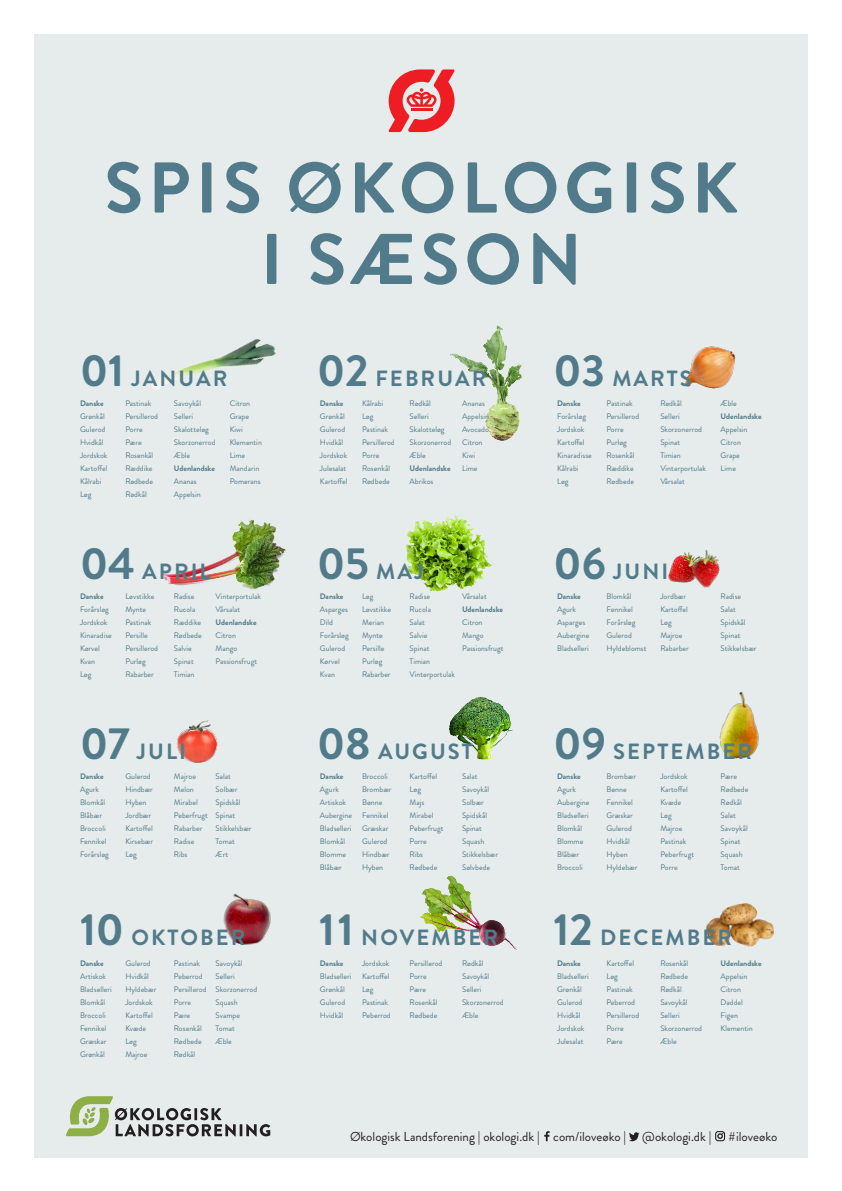
<style>
.page{position:relative;width:842px;height:1191px;background:#fff}
.page>*{position:absolute;margin:0;border:0;box-sizing:border-box;transform-origin:0 0}
.t1{font:700 71.6px/71.4px "Brandon Grotesque";letter-spacing:.07em;color:#517b8a;text-align:center}
.t2{font:700 45px "Brandon Grotesque";color:#517b8a}
.t3{font:700 22px "Brandon Grotesque";letter-spacing:.095em;color:#517b8a}
.t4{font:13px "Brandon Grotesque";color:#231f20}
.t5{font:8px/13px "Brandon Grotesque";color:#517b8a}
.t6{font:700 8px "Brandon Grotesque";color:#517b8a}
</style>
<div class="page">
<div style="left:34px;top:34px;width:774px;height:1123px;background:#e6ebeb"></div>
<svg style="left:66px;top:1096px;width:204px;height:40px"></svg>
<svg style="left:388px;top:69px;width:67px;height:63px"></svg>
<svg style="left:544px;top:1131px;width:6px;height:10px"></svg>
<svg style="left:629px;top:1132px;width:10px;height:9px"></svg>
<svg style="left:715px;top:1131px;width:10px;height:10px"></svg>
<img style="left:449px;top:697px;width:64px;height:63px">
<img style="left:177px;top:720px;width:41px;height:43px">
<img style="left:668px;top:557px;width:9px;height:25px">
<img style="left:677px;top:550px;width:43px;height:38px">
<img style="left:406px;top:515px;width:86px;height:77px">
<img style="left:719px;top:691px;width:40px;height:68px">
<img style="left:420px;top:875px;width:97px;height:75px">
<img style="left:152px;top:339px;width:124px;height:51px">
<img style="left:163px;top:520px;width:123px;height:70px">
<img style="left:450px;top:325px;width:72px;height:116px">
<img style="left:684px;top:346px;width:52px;height:43px">
<img style="left:223px;top:893px;width:48px;height:52px">
<img style="left:706px;top:903px;width:68px;height:44px">
<h1 class="t1" style="left:104px;top:153px;width:636px">SPIS ØKOLOGISK<br>I SÆSON</h1>
<h2 class="t2" style="left:80px;top:339px;width:46px">01</h2>
<p class="t6" style="left:80px;top:397px;width:25px">Danske</p>
<p class="t5" style="left:80px;top:410px;width:29px">Grønkål<br>Gulerod<br>Hvidkål<br>Jordskok<br>Kartoffel<br>Kålrabi<br>Løg</p>
<h3 class="t3" style="left:131px;top:363px;width:97px">JANUAR</h3>
<p class="t5" style="left:125px;top:397px;width:34px">Pastinak<br>Persillerod<br>Porre<br>Pære<br>Rosenkål<br>Ræddike<br>Rødbede<br>Rødkål</p>
<p class="t5" style="left:174px;top:397px;width:43px">Savoykål<br>Selleri<br>Skalotteløg<br>Skorzonerrod<br>Æble</p>
<p class="t5" style="left:230px;top:397px;width:34px">Citron<br>Grape<br>Kiwi<br>Klementin<br>Lime<br>Mandarin<br>Pomerans</p>
<p class="t6" style="left:174px;top:462px;width:43px">Udenlandske</p>
<p class="t5" style="left:174px;top:475px;width:28px">Ananas<br>Appelsin</p>
<h2 class="t2" style="left:80px;top:532px;width:57px">04</h2>
<p class="t6" style="left:80px;top:590px;width:25px">Danske</p>
<p class="t5" style="left:80px;top:603px;width:33px">Forårsløg<br>Jordskok<br>Kinaradise<br>Kørvel<br>Kvan<br>Løg</p>
<h3 class="t3" style="left:142px;top:556px;width:70px">APRIL</h3>
<p class="t5" style="left:125px;top:590px;width:34px">Løvstikke<br>Mynte<br>Pastinak<br>Persille<br>Persillerod<br>Purløg<br>Rabarber</p>
<p class="t5" style="left:174px;top:590px;width:29px">Radise<br>Rucola<br>Ræddike<br>Rødbede<br>Salvie<br>Spinat<br>Timian</p>
<p class="t5" style="left:216px;top:590px;width:47px">Vinterportulak<br>Vårsalat</p>
<p class="t6" style="left:216px;top:616px;width:43px">Udenlandske</p>
<p class="t5" style="left:216px;top:629px;width:43px">Citron<br>Mango<br>Passionsfrugt</p>
<h2 class="t2" style="left:317px;top:339px;width:53px">02</h2>
<p class="t6" style="left:320px;top:397px;width:25px">Danske</p>
<p class="t5" style="left:320px;top:410px;width:29px">Grønkål<br>Gulerod<br>Hvidkål<br>Jordskok<br>Julesalat<br>Kartoffel</p>
<h3 class="t3" style="left:375px;top:363px;width:112px">FEBRUAR</h3>
<p class="t5" style="left:462px;top:397px;width:28px">Ananas<br>Appelsin<br>Avocado<br>Citron<br>Kiwi<br>Lime</p>
<p class="t5" style="left:362px;top:397px;width:34px">Kålrabi<br>Løg<br>Pastinak<br>Persillerod<br>Porre<br>Rosenkål<br>Rødbede</p>
<p class="t5" style="left:410px;top:397px;width:43px">Rødkål<br>Selleri<br>Skalotteløg<br>Skorzonerrod<br>Æble</p>
<p class="t6" style="left:410px;top:462px;width:43px">Udenlandske</p>
<p class="t5" style="left:410px;top:475px;width:25px">Abrikos</p>
<h2 class="t2" style="left:553px;top:339px;width:53px">03</h2>
<p class="t6" style="left:557px;top:397px;width:25px">Danske</p>
<p class="t5" style="left:557px;top:410px;width:36px">Forårsløg<br>Jordskok<br>Kartoffel<br>Kinaradisse<br>Kålrabi<br>Løg</p>
<h3 class="t3" style="left:612px;top:363px;width:81px">MARTS</h3>
<p class="t5" style="left:606px;top:397px;width:34px">Pastinak<br>Persillerod<br>Porre<br>Purløg<br>Rosenkål<br>Ræddike<br>Rødbede</p>
<p class="t5" style="left:660px;top:397px;width:47px">Rødkål<br>Selleri<br>Skorzonerrod<br>Spinat<br>Timian<br>Vinterportulak<br>Vårsalat</p>
<p class="t5" style="left:721px;top:397px;width:18px">Æble</p>
<p class="t6" style="left:721px;top:410px;width:43px">Udenlandske</p>
<p class="t5" style="left:721px;top:423px;width:28px">Appelsin<br>Citron<br>Grape<br>Lime</p>
<h2 class="t2" style="left:553px;top:532px;width:54px">06</h2>
<p class="t6" style="left:557px;top:590px;width:25px">Danske</p>
<p class="t5" style="left:557px;top:603px;width:34px">Agurk<br>Asparges<br>Aubergine<br>Bladselleri</p>
<h2 class="t2" style="left:317px;top:532px;width:53px">05</h2>
<p class="t6" style="left:320px;top:590px;width:25px">Danske</p>
<p class="t5" style="left:320px;top:603px;width:30px">Asparges<br>Dild<br>Forårsløg<br>Gulerod<br>Kørvel<br>Kvan</p>
<h3 class="t3" style="left:376px;top:556px;width:49px">MAJ</h3>
<h3 class="t3" style="left:613px;top:556px;width:57px">JUNI</h3>
<p class="t5" style="left:362px;top:590px;width:31px">Løg<br>Løvstikke<br>Merian<br>Mynte<br>Persille<br>Purløg<br>Rabarber</p>
<p class="t5" style="left:410px;top:590px;width:47px">Radise<br>Rucola<br>Salat<br>Salvie<br>Spinat<br>Timian<br>Vinterportulak</p>
<p class="t5" style="left:462px;top:590px;width:26px">Vårsalat</p>
<p class="t5" style="left:606px;top:590px;width:42px">Blomkål<br>Fennikel<br>Forårsløg<br>Gulerod<br>Hyldeblomst</p>
<p class="t5" style="left:660px;top:590px;width:30px">Jordbær<br>Kartoffel<br>Løg<br>Majroe<br>Rabarber</p>
<p class="t5" style="left:721px;top:590px;width:37px">Radise<br>Salat<br>Spidskål<br>Spinat<br>Stikkelsbær</p>
<p class="t6" style="left:462px;top:603px;width:43px">Udenlandske</p>
<p class="t5" style="left:462px;top:616px;width:43px">Citron<br>Mango<br>Passionsfrugt</p>
<h2 class="t2" style="left:80px;top:712px;width:51px">07</h2>
<p class="t6" style="left:80px;top:770px;width:25px">Danske</p>
<p class="t5" style="left:80px;top:782px;width:30px">Agurk<br>Blomkål<br>Blåbær<br>Broccoli<br>Fennikel<br>Forårsløg</p>
<h2 class="t2" style="left:317px;top:712px;width:55px">08</h2>
<p class="t6" style="left:320px;top:770px;width:25px">Danske</p>
<p class="t5" style="left:320px;top:782px;width:34px">Agurk<br>Artiskok<br>Aubergine<br>Bladselleri<br>Blomkål<br>Blomme<br>Blåbær</p>
<h3 class="t3" style="left:137px;top:736px;width:51px">JULI</h3>
<h3 class="t3" style="left:378px;top:736px;width:96px">AUGUST</h3>
<p class="t5" style="left:125px;top:769px;width:29px">Gulerod<br>Hindbær<br>Hyben<br>Jordbær<br>Kartoffel<br>Kirsebær<br>Løg</p>
<p class="t5" style="left:174px;top:769px;width:35px">Majroe<br>Melon<br>Mirabel<br>Peberfrugt<br>Rabarber<br>Radise<br>Ribs</p>
<p class="t5" style="left:216px;top:769px;width:37px">Salat<br>Solbær<br>Spidskål<br>Spinat<br>Stikkelsbær<br>Tomat<br>Ært</p>
<p class="t5" style="left:362px;top:769px;width:31px">Broccoli<br>Brombær<br>Bønne<br>Fennikel<br>Græskar<br>Gulerod<br>Hindbær<br>Hyben</p>
<p class="t5" style="left:410px;top:769px;width:35px">Kartoffel<br>Løg<br>Majs<br>Mirabel<br>Peberfrugt<br>Porre<br>Ribs<br>Rødbede</p>
<p class="t5" style="left:462px;top:769px;width:37px">Salat<br>Savoykål<br>Solbær<br>Spidskål<br>Spinat<br>Squash<br>Stikkelsbær<br>Sølvbede</p>
<h2 class="t2" style="left:553px;top:712px;width:54px">09</h2>
<p class="t6" style="left:557px;top:770px;width:25px">Danske</p>
<p class="t5" style="left:557px;top:782px;width:34px">Agurk<br>Aubergine<br>Bladselleri<br>Blomkål<br>Blomme<br>Blåbær<br>Broccoli</p>
<h3 class="t3" style="left:613px;top:736px;width:140px">SEPTEMBER</h3>
<p class="t5" style="left:606px;top:769px;width:32px">Brombær<br>Bønne<br>Fennikel<br>Græskar<br>Gulerod<br>Hvidkål<br>Hyben<br>Hyldebær</p>
<p class="t5" style="left:660px;top:769px;width:35px">Jordskok<br>Kartoffel<br>Kvæde<br>Løg<br>Majroe<br>Pastinak<br>Peberfrugt<br>Porre</p>
<p class="t5" style="left:721px;top:769px;width:29px">Pære<br>Rødbede<br>Rødkål<br>Salat<br>Savoykål<br>Spinat<br>Squash<br>Tomat</p>
<h2 class="t2" style="left:80px;top:897px;width:46px">10</h2>
<p class="t6" style="left:80px;top:957px;width:25px">Danske</p>
<p class="t5" style="left:80px;top:969px;width:33px">Artiskok<br>Bladselleri<br>Blomkål<br>Broccoli<br>Fennikel<br>Græskar<br>Grønkål</p>
<h2 class="t2" style="left:553px;top:897px;width:41px">12</h2>
<p class="t6" style="left:557px;top:957px;width:25px">Danske</p>
<p class="t5" style="left:557px;top:969px;width:33px">Bladselleri<br>Grønkål<br>Gulerod<br>Hvidkål<br>Jordskok<br>Julesalat</p>
<h2 class="t2" style="left:319px;top:897px;width:36px">11</h2>
<p class="t6" style="left:320px;top:957px;width:25px">Danske</p>
<p class="t5" style="left:320px;top:969px;width:33px">Bladselleri<br>Grønkål<br>Gulerod<br>Hvidkål</p>
<h3 class="t3" style="left:131px;top:921px;width:116px">OKTOBER</h3>
<h3 class="t3" style="left:361px;top:921px;width:138px">NOVEMBER</h3>
<h3 class="t3" style="left:600px;top:921px;width:133px">DECEMBER</h3>
<p class="t5" style="left:125px;top:956px;width:32px">Gulerod<br>Hvidkål<br>Hyldebær<br>Jordskok<br>Kartoffel<br>Kvæde<br>Løg<br>Majroe</p>
<p class="t5" style="left:174px;top:956px;width:34px">Pastinak<br>Peberrod<br>Persillerod<br>Porre<br>Pære<br>Rosenkål<br>Rødbede<br>Rødkål</p>
<p class="t5" style="left:216px;top:956px;width:43px">Savoykål<br>Selleri<br>Skorzonerrod<br>Squash<br>Svampe<br>Tomat<br>Æble</p>
<p class="t5" style="left:362px;top:956px;width:30px">Jordskok<br>Kartoffel<br>Løg<br>Pastinak<br>Peberrod</p>
<p class="t5" style="left:410px;top:956px;width:34px">Persillerod<br>Porre<br>Pære<br>Rosenkål<br>Rødbede</p>
<p class="t5" style="left:462px;top:956px;width:43px">Rødkål<br>Savoykål<br>Selleri<br>Skorzonerrod<br>Æble</p>
<p class="t5" style="left:606px;top:956px;width:34px">Kartoffel<br>Løg<br>Pastinak<br>Peberrod<br>Persillerod<br>Porre<br>Pære</p>
<p class="t5" style="left:660px;top:956px;width:43px">Rosenkål<br>Rødbede<br>Rødkål<br>Savoykål<br>Selleri<br>Skorzonerrod<br>Æble</p>
<p class="t6" style="left:721px;top:957px;width:43px">Udenlandske</p>
<p class="t5" style="left:721px;top:969px;width:34px">Appelsin<br>Citron<br>Daddel<br>Figen<br>Klementin</p>
<h3 class="t4" style="left:350px;top:1127px;width:363px">Økologisk Landsforening | okologi.dk | com/iloveøko | @okologi.dk |</h3>
<h3 class="t4" style="left:728px;top:1127px;width:50px">#iloveøko</h3>
</div>
